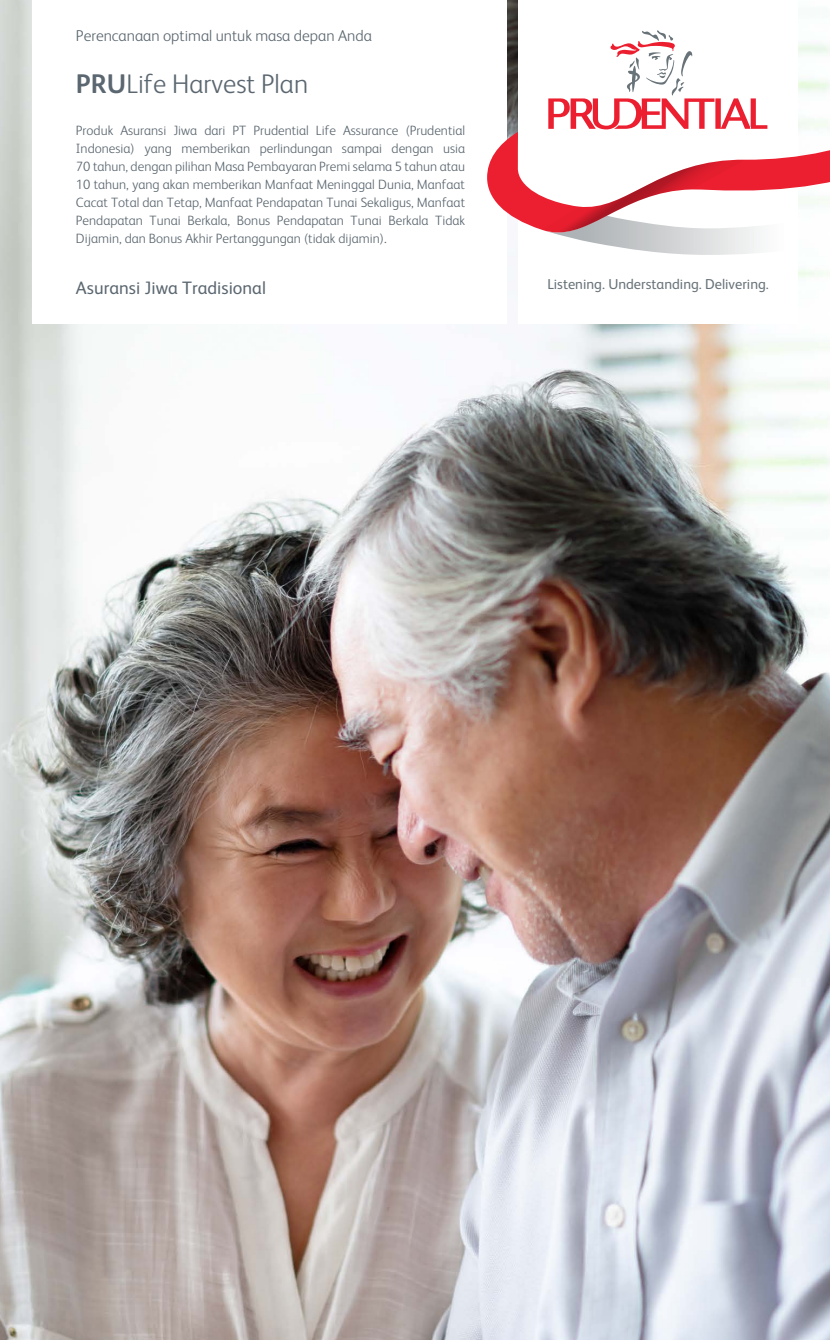
<style>
.page{position:relative;width:830px;height:1340px;background:#fff}
.page>*{position:absolute;margin:0;border:0;box-sizing:border-box;transform-origin:0 0}
.t1{font:300 27px "FS Albert Pro";color:#5b6770}
.t2{font:18px "FS Albert Pro";color:#5b6770}
.t3{font:300 15.75px "FS Albert Pro";color:#5b6770}
.t4{font:14.4px "FS Albert Pro";color:#687379}
.t5{font:300 13.5px/18px "FS Albert Pro";color:#5b6770;text-align:justify}
.s1{font-weight:700}
</style>
<div class="page">
<img style="left:0;top:0;width:829px;height:1339px">
<div style="left:32px;top:0;width:475px;height:323px;background:#fff"></div>
<div style="left:517px;top:0;width:280px;height:323px;background:#fff"></div>
<svg style="left:487px;top:30px;width:342px;height:225px"></svg>
<p class="t3" style="left:76px;top:25px;width:297px">Perencanaan optimal untuk masa depan Anda</p>
<h1 class="t1" style="left:76px;top:65px;width:233px"><span class="s1">PRU</span>Life Harvest Plan</h1>
<p class="t5" style="left:76px;top:120px;width:390px">Produk Asuransi Jiwa dari PT Prudential Life Assurance (Prudential Indonesia) yang memberikan perlindungan sampai dengan usia 70 tahun, dengan pilihan Masa Pembayaran Premi selama 5 tahun atau 10 tahun, yang akan memberikan Manfaat Meninggal Dunia, Manfaat Cacat Total dan Tetap, Manfaat Pendapatan Tunai Sekaligus, Manfaat Pendapatan Tunai Berkala, Bonus Pendapatan Tunai Berkala Tidak Dijamin, dan Bonus Akhir Pertanggungan (tidak dijamin).</p>
<h2 class="t2" style="left:76px;top:274px;width:191px">Asuransi Jiwa Tradisional</h2>
<p class="t4" style="left:547px;top:274px;width:223px">Listening. Understanding. Delivering.</p>
</div>
